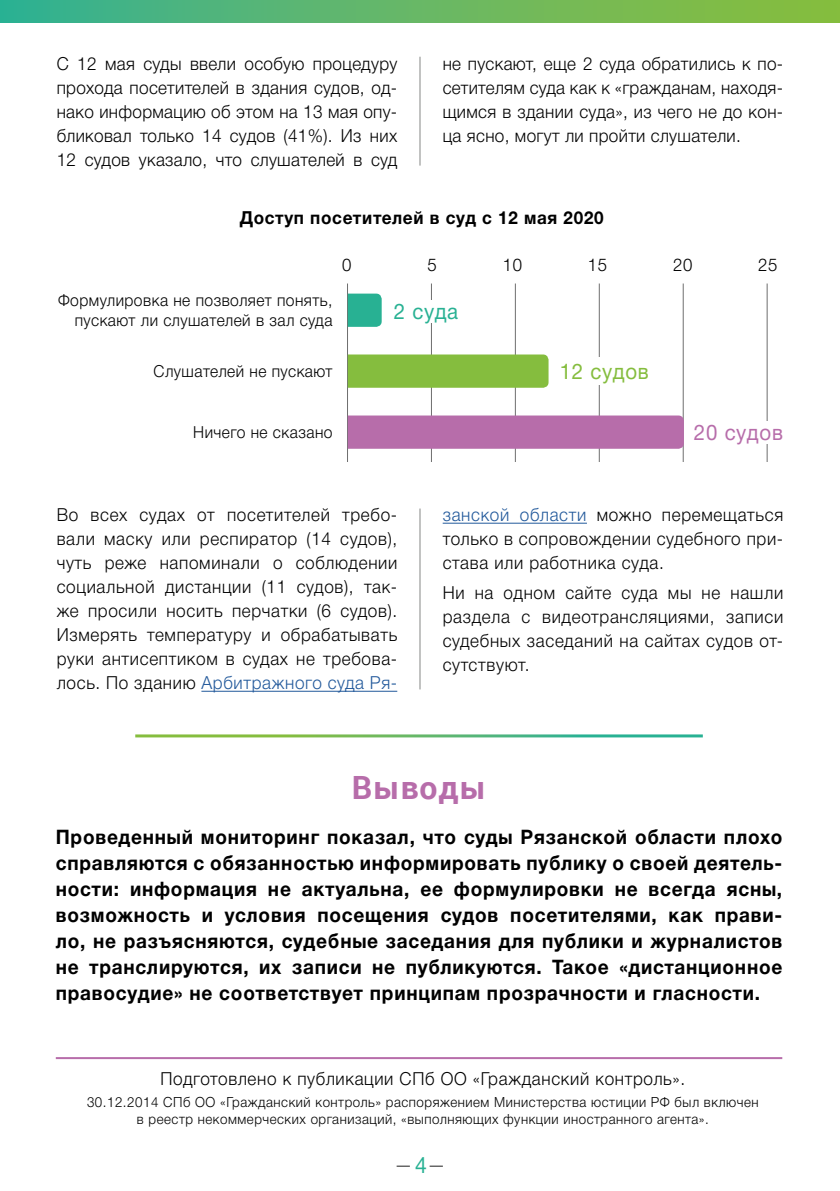
<style>
.page{position:relative;width:840px;height:1191px;background:#fff}
.page>*{position:absolute;margin:0;border:0;box-sizing:border-box;transform-origin:0 0}
.t1{font:700 32px "Roboto";letter-spacing:.025em;color:#b76daa}
.t2{font:21.4px "Helvetica Neue Cyr";letter-spacing:.04em;color:#85bd3e;scale:.95 1}
.t3{font:21.4px "Helvetica Neue Cyr";letter-spacing:.04em;color:#b76daa;scale:.95 1}
.t4{font:21.4px "Helvetica Neue Cyr";color:#28b193;scale:.95 1}
.t5{font:700 20px/26px "Helvetica Neue Cyr";letter-spacing:.04em;color:#000;text-align:justify;scale:.95 1}
.t6{font:300 18px/24px "Helvetica Neue Cyr";letter-spacing:.04em;color:#000;text-align:justify;scale:.95 1}
.t7{font:700 18px "Helvetica Neue Cyr";letter-spacing:.04em;color:#000;scale:.95 1}
.t8{font:300 17.6px "Helvetica Neue Cyr";letter-spacing:.04em;color:#000;scale:.95 1}
.t9{font:300 16.6px/19.6px "Helvetica Neue Cyr";letter-spacing:.03em;color:#000;text-align:right;scale:.94 1}
.t10{font:300 14px/17px "Helvetica Neue Cyr";letter-spacing:.04em;color:#000;text-align:center;scale:.95 1}
.s1{color:#22599b}
.s2{font-weight:400;font-size:22.4px;color:#28b193}
</style>
<div class="page">
<div style="left:0;top:0;width:839px;height:23px;background:linear-gradient(to right,#37b193,#8ebe3a)"></div>
<hr style="left:56px;top:1057px;width:725px;height:2px;background:#b76daa">
<hr style="left:201px;top:691px;width:196px;height:1px;background:#22599b">
<hr style="left:598px;top:283px;width:1px;height:179px;background:#6e6e6e">
<hr style="left:347px;top:283px;width:1px;height:179px;background:#6e6e6e">
<hr style="left:430px;top:283px;width:1px;height:179px;background:#6e6e6e">
<hr style="left:514px;top:283px;width:1px;height:179px;background:#6e6e6e">
<hr style="left:682px;top:283px;width:1px;height:179px;background:#6e6e6e">
<hr style="left:766px;top:283px;width:1px;height:179px;background:#6e6e6e">
<svg style="left:347px;top:293px;width:34px;height:34px"></svg>
<div style="left:347px;top:354px;width:201px;height:34px;background:#85bd3e"></div>
<div style="left:347px;top:415px;width:336px;height:34px;background:#b76daa"></div>
<div style="left:393px;top:300px;width:91px;height:23px;background:#fff"></div>
<div style="left:559px;top:357px;width:91px;height:28px;background:#fff"></div>
<div style="left:693px;top:421px;width:96px;height:22px;background:#fff"></div>
<hr style="left:419px;top:57px;width:1px;height:109px;background:#868786">
<hr style="left:442px;top:523px;width:144px;height:1px;background:#22599b">
<hr style="left:419px;top:508px;width:1px;height:181px;background:#868786">
<p class="t6" style="left:57px;top:51px;width:360px">С 12 мая суды ввели особую процедуру прохода посетителей в здания судов, од&shy;нако информацию об этом на 13 мая опу&shy;бликовал только 14 судов (41%). Из них 12 судов указало, что слушателей в суд</p>
<p class="t6" style="left:442px;top:51px;width:360px">не пускают, еще 2 суда обратились к по&shy;сетителям суда как к «гражданам, находя&shy;щимся в здании суда», из чего не до кон&shy;ца ясно, могут ли пройти слушатели.</p>
<p class="t7" style="left:240px;top:208px;width:384px">Доступ посетителей в суд с 12 мая 2020</p>
<p class="t9" style="left:58px;top:291px;width:293px">Формулировка не позволяет понять, пускают ли слушателей в зал суда</p>
<p class="t9" style="left:153px;top:361px;width:192px">Слушателей не пускают</p>
<p class="t8" style="left:342px;top:255px;width:11px">0</p>
<p class="t8" style="left:427px;top:255px;width:11px">5</p>
<p class="t8" style="left:502px;top:255px;width:22px">10</p>
<p class="t8" style="left:587px;top:255px;width:22px">15</p>
<p class="t8" style="left:672px;top:255px;width:22px">20</p>
<p class="t8" style="left:757px;top:255px;width:22px">25</p>
<p class="t4" style="left:393px;top:300px;width:69px">2 суда</p>
<p class="t2" style="left:559px;top:359px;width:95px">12 судов</p>
<p class="t9" style="left:193px;top:422px;width:150px">Ничего не сказано</p>
<p class="t3" style="left:693px;top:420px;width:95px">20 судов</p>
<p class="t6" style="left:57px;top:503px;width:360px">Во всех судах от посетителей требо&shy;вали маску или респиратор (14 судов), чуть реже напоминали о соблюдении социальной дистанции (11 судов), так&shy;же просили носить перчатки (6 судов).<br>Измерять температуру и обрабатывать руки антисептиком в судах не требова&shy;лось. По зданию <span class="s1">Арбитражного суда Ря-</span></p>
<p class="t6" style="left:442px;top:503px;width:360px"><span class="s1">занской области</span> можно перемещаться только в сопровождении судебного при&shy;става или работника суда.</p>
<p class="t6" style="left:442px;top:581px;width:360px">Ни на одном сайте суда мы не нашли раздела с видеотрансляциями, записи судебных заседаний на сайтах судов от&shy;сутствуют.</p>
<h1 class="t1" style="left:352px;top:765px;width:136px">Выводы</h1>
<p class="t5" style="left:56px;top:824px;width:765px">Проведенный мониторинг показал, что суды Рязанской области плохо справляются с обязанностью информировать публику о своей деятель&shy;ности: информация не актуальна, ее формулировки не всегда ясны, возможность и условия посещения судов посетителями, как прави&shy;ло, не разъясняются, судебные заседания для публики и журналистов не транслируются, их записи не публикуются. Такое «дистанционное правосудие» не соответствует принципам прозрачности и гласности.</p>
<p class="t6" style="left:160px;top:1066px;width:553px">Подготовлено к публикации СПб ОО «Гражданский контроль».</p>
<p class="t10" style="left:87px;top:1094px;width:708px">30.12.2014 СПб ОО «Гражданский контроль» распоряжением Министерства юстиции РФ был включен в реестр некоммерческих организаций, «выполняющих функции иностранного агента».</p>
<p class="t10" style="left:397px;top:1156px;width:50px">—<span class="s2">4</span>—</p>
</div>
